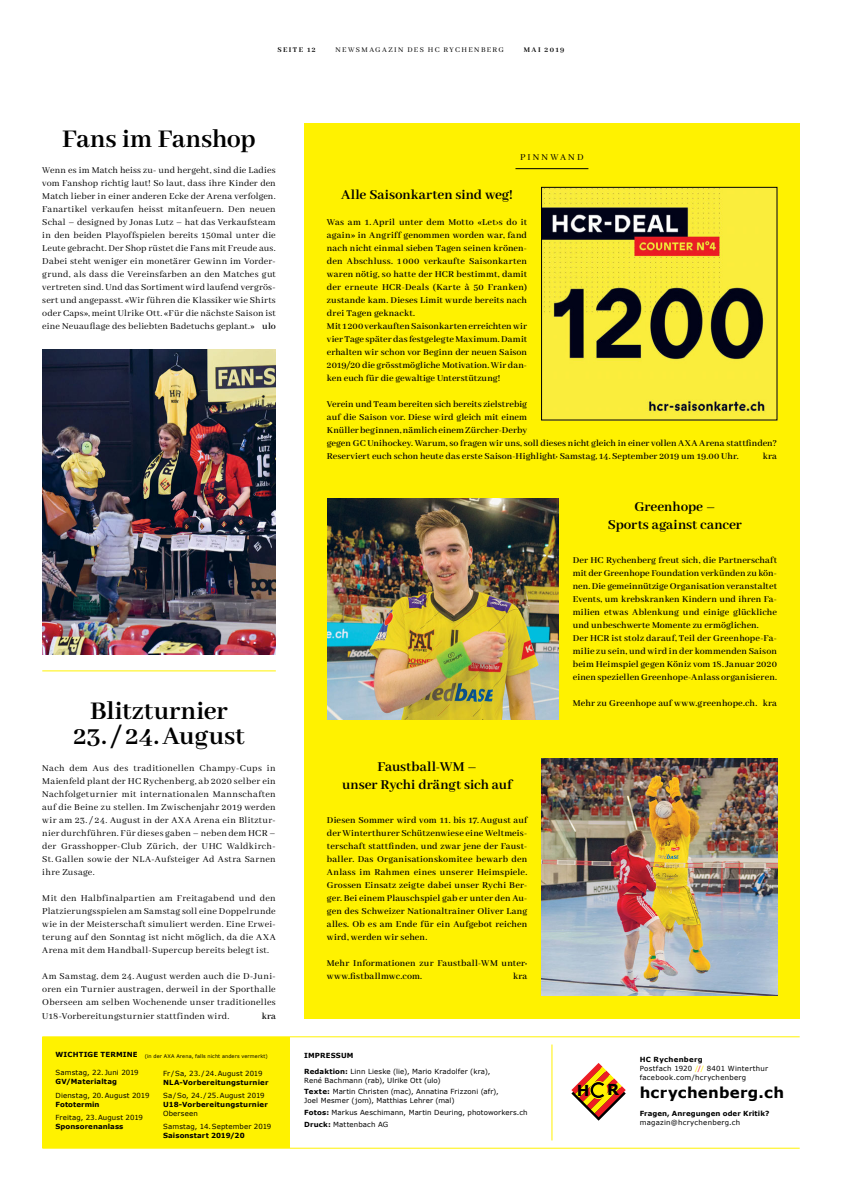
<style>
.page{position:relative;width:842px;height:1191px;background:#fff}
.page>*{position:absolute;margin:0;border:0;box-sizing:border-box;transform-origin:0 0}
.Nebenartikel_Titel{font:700 28px "Abhaya Libre";color:#000}
.t1{font:700 15.2px "Verdana";color:#000}
.Pinwand-Titel{font:700 15px/18px "Abhaya Libre";color:#000;text-align:center}
.Bildlegende{font:700 15px "Verdana";letter-spacing:.02em;color:#000}
.Lauftext{font:600 10px/13px "Abhaya Libre";letter-spacing:.01em;color:#000;text-align:justify}
.Lauftext-2{font:10px/13px "Abhaya Libre";letter-spacing:.025em;color:#000;text-align:justify}
.Unterartikel_Liga{font:10px "Abhaya Libre";letter-spacing:.215em;color:#000}
.t2{font:8px "Abhaya Libre";letter-spacing:.175em;color:#000}
.t3{font:700 8px "Abhaya Libre";letter-spacing:.175em;color:#000}
.Bildlegende-2{font:7px/9px "Verdana";letter-spacing:.02em;color:#000}
.Termine{font:7px "Verdana";letter-spacing:.015em;color:#000}
.Veranstaltungstitel{font:700 7px "Verdana";letter-spacing:.015em;color:#000}
.Bildlegende-3{font:7px/9px "Verdana";letter-spacing:.04em;color:#000}
.Bildlegende-4{font:700 7px/9px "Verdana";letter-spacing:.015em;color:#000}
.Termine-2{font:700 7px "Verdana";letter-spacing:.02em;color:#000}
.Termine-3{font:5px "Verdana";letter-spacing:.025em;color:#000}
.s1{font-weight:600}
.s2{font-weight:700}
.s3{color:#fff200}
.s4{color:#ed1d24}
.s5{font-weight:400}
</style>
<div class="page">
<div style="left:42px;top:1036px;width:248px;height:111px;background:#fff200"></div>
<svg style="left:571px;top:1063px;width:54px;height:57px"></svg>
<hr style="left:42px;top:1035px;width:757px;height:1px;background:#fff200">
<hr style="left:551px;top:1044px;width:1px;height:96px;background:#fff200">
<hr style="left:42px;top:1147px;width:757px;height:1px;background:#fff200">
<div style="left:304px;top:123px;width:495px;height:895px;background:#fff200"></div>
<hr style="left:515px;top:168px;width:73px;height:1px;background:#000">
<img style="left:543px;top:189px;width:232px;height:229px">
<div style="left:541px;top:187px;width:236px;height:233px;border:1px solid #000"></div>
<img style="left:541px;top:758px;width:235px;height:237px">
<img style="left:327px;top:498px;width:231px;height:221px">
<img style="left:42px;top:349px;width:234px;height:305px">
<hr style="left:42px;top:670px;width:234px;height:1px;background:#fff200">
<p class="t3" style="left:277px;top:45px;width:40px">SEITE 12</p>
<p class="t2" style="left:335px;top:45px;width:170px">NEWSMAGAZIN DES HC RYCHENBERG</p>
<p class="t3" style="left:523px;top:45px;width:42px">MAI 2019</p>
<p class="Nebenartikel_Titel" style="left:62px;top:123px;width:195px">Fans im Fanshop</p>
<p class="Lauftext-2" style="left:42px;top:164px;width:235px">Wenn es im Match heiss zu- und hergeht, sind die Ladies vom Fanshop richtig laut! So laut, dass ihre Kinder den Match lieber in einer anderen Ecke der Arena verfolgen.<br>Fanartikel verkaufen heisst mitanfeuern. Den neuen Schal – designed by Jonas Lutz – hat das Verkaufsteam in den beiden Playoffspielen bereits 150mal unter die Leute gebracht. Der Shop rüstet die Fans mit Freude aus.<br>Dabei steht weniger ein monetärer Gewinn im Vorder&shy;grund, als dass die Vereinsfarben an den Matches gut vertreten sind. Und das Sortiment wird laufend vergrös&shy;sert und angepasst. «Wir führen die Klassiker wie Shirts oder Caps», meint Ulrike Ott. «Für die nächste Saison ist eine Neuauflage des beliebten Badetuchs geplant.» <span class="s1">ulo</span></p>
<p class="Nebenartikel_Titel" style="left:90px;top:695px;width:139px">Blitzturnier</p>
<p class="Nebenartikel_Titel" style="left:73px;top:720px;width:173px">23. / 24.August</p>
<p class="Lauftext-2" style="left:42px;top:762px;width:235px">Nach dem Aus des traditionellen Champy-Cups in Maienfeld plant der HC Rychenberg, ab 2020 selber ein Nachfolgeturnier mit internationalen Mannschaften auf die Beine zu stellen. Im Zwischenjahr 2019 werden wir am 23. / 24. August in der AXA Arena ein Blitztur&shy;nier durchführen. Für dieses gaben – neben dem HCR – der Grasshopper-Club Zürich, der UHC Waldkirch-St. Gallen sowie der NLA-Aufsteiger Ad Astra Sarnen ihre Zusage.</p>
<p class="Lauftext-2" style="left:42px;top:892px;width:235px">Mit den Halbfinalpartien am Freitagabend und den Platzierungsspielen am Samstag soll eine Doppelrunde wie in der Meisterschaft simuliert werden. Eine Erwei&shy;terung auf den Sonntag ist nicht möglich, da die AXA Arena mit dem Handball-Supercup bereits belegt ist.</p>
<p class="Lauftext-2" style="left:42px;top:970px;width:235px">Am Samstag, dem 24. August werden auch die D-Juni&shy;oren ein Turnier austragen, derweil in der Sporthalle Oberseen am selben Wochenende unser traditionelles U18-Vorbereitungsturnier stattfinden wird.</p>
<p class="Lauftext" style="left:261px;top:1009px;width:16px">kra</p>
<p class="Termine-2" style="left:55px;top:1050px;width:84px">WICHTIGE TERMINE</p>
<p class="Termine" style="left:55px;top:1068px;width:85px">Samstag, 22. Juni 2019</p>
<p class="Veranstaltungstitel" style="left:55px;top:1077px;width:63px">GV/Materialtag</p>
<p class="Termine" style="left:55px;top:1090px;width:95px">Dienstag, 20.August 2019</p>
<p class="Veranstaltungstitel" style="left:55px;top:1099px;width:46px">Fototermin</p>
<p class="Termine" style="left:55px;top:1112px;width:89px">Freitag, 23.August 2019</p>
<p class="Veranstaltungstitel" style="left:55px;top:1121px;width:69px">Sponsorenanlass</p>
<p class="Termine-3" style="left:145px;top:1052px;width:124px">(in der AXA Arena, falls nicht anders vermerkt)</p>
<p class="Termine" style="left:163px;top:1068px;width:101px">Fr /Sa, 23. /24.August 2019</p>
<p class="Veranstaltungstitel" style="left:163px;top:1077px;width:107px">NLA-Vorbereitungsturnier</p>
<p class="Termine" style="left:163px;top:1090px;width:103px">Sa/So, 24. /25.August 2019</p>
<p class="Veranstaltungstitel" style="left:163px;top:1099px;width:106px">U18-Vorbereitungsturnier</p>
<p class="Termine" style="left:163px;top:1108px;width:36px">Oberseen</p>
<p class="Termine" style="left:163px;top:1121px;width:110px">Samstag, 14.September 2019</p>
<p class="Veranstaltungstitel" style="left:163px;top:1130px;width:83px">Saisonstart 2019/20</p>
<p class="Unterartikel_Liga" style="left:520px;top:151px;width:65px">PINNWAND</p>
<p class="Pinwand-Titel" style="left:341px;top:186px;width:173px">Alle Saisonkarten sind weg!</p>
<p class="Lauftext" style="left:327px;top:216px;width:202px">Was am 1. April unter dem Motto «Let›s do it again» in Angriff genommen worden war, fand nach nicht einmal sieben Tagen seinen krönen&shy;den Abschluss. 1 000 verkaufte Saisonkarten waren nötig, so hatte der HCR bestimmt, damit der erneute HCR-Deals (Karte à 50 Franken) zustande kam. Dieses Limit wurde bereits nach drei Tagen geknackt.</p>
<p class="Lauftext" style="left:327px;top:320px;width:202px">Mit 1 200 verkauften Saisonkarten erreichten wir vier Tage später das festgelegte Maximum. Damit erhalten wir schon vor Beginn der neuen Saison 2019/20 die grösstmögliche Motivation. Wir dan&shy;ken euch für die gewaltige Unterstützung!</p>
<p class="Lauftext" style="left:327px;top:398px;width:451px;text-align:left">Verein und Team bereiten sich bereits zielstrebig<br>auf die Saison vor. Diese wird gleich mit einem<br>Knüller beginnen, nämlich einem Zürcher-Derby<br>gegen GC Unihockey. Warum, so fragen wir uns, soll dieses nicht gleich in einer vollen AXA Arena stattfinden?<br>Reserviert euch schon heute das erste Saison-Highlight: Samstag, 14.September 2019 um 19.00 Uhr.</p>
<p class="Lauftext" style="left:762px;top:450px;width:16px">kra</p>
<p class="Pinwand-Titel" style="left:342px;top:758px;width:171px">Faustball-WM –<br>unser Rychi drängt sich auf</p>
<p class="Lauftext" style="left:327px;top:814px;width:202px">Diesen Sommer wird vom 11. bis 17.August auf der Winterthurer Schützenwiese eine Weltmeis&shy;terschaft stattfinden, und zwar jene der Faust&shy;baller. Das Organisationskomitee bewarb den Anlass im Rahmen eines unserer Heimspiele.<br>Grossen Einsatz zeigte dabei unser Rychi Ber&shy;ger. Bei einem Plauschspiel gab er unter den Au&shy;gen des Schweizer Nationaltrainer Oliver Lang alles. Ob es am Ende für ein Aufgebot reichen wird, werden wir sehen.</p>
<p class="Lauftext" style="left:327px;top:957px;width:202px">Mehr Informationen zur Faustball-WM unter: www.fistballmwc.com.</p>
<p class="Lauftext" style="left:513px;top:970px;width:16px">kra</p>
<p class="Bildlegende-4" style="left:304px;top:1050px;width:51px">IMPRESSUM</p>
<p class="Bildlegende-2" style="left:304px;top:1066px;width:187px"><span class="s2">Redaktion:</span> Linn Lieske (lie), Mario Kradolfer (kra),<br>René Bachmann (rab), Ulrike Ott (ulo)</p>
<p class="Bildlegende-2" style="left:304px;top:1087px;width:196px"><span class="s2">Texte:</span> Martin Christen (mac), Annatina Frizzoni (afr),<br>Joel Mesmer (jom), Matthias Lehrer (mal)</p>
<p class="Bildlegende-2" style="left:304px;top:1107px;width:225px"><span class="s2">Fotos:</span> Markus Aeschimann, Martin Deuring, photoworkers.ch</p>
<p class="Bildlegende-2" style="left:304px;top:1119px;width:85px"><span class="s2">Druck:</span> Mattenbach AG</p>
<p class="Pinwand-Titel" style="left:607px;top:498px;width:136px">Greenhope –<br>Sports against cancer</p>
<p class="Lauftext" style="left:572px;top:554px;width:206px">Der HC Rychenberg freut sich, die Partnerschaft mit der Greenhope Foundation verkünden zu kön&shy;nen. Die gemeinnützige Organisation veranstaltet Events, um krebskranken Kindern und ihren Fa&shy;milien etwas Ablenkung und einige glückliche und unbeschwerte Momente zu ermöglichen.</p>
<p class="Lauftext" style="left:572px;top:632px;width:206px">Der HCR ist stolz darauf, Teil der Greenhope-Fa&shy;milie zu sein, und wird in der kommenden Saison beim Heimspiel gegen Köniz vom 18.Januar 2020 einen speziellen Greenhope-Anlass organisieren.</p>
<p class="Lauftext" style="left:572px;top:697px;width:206px">Mehr zu Greenhope auf www.greenhope.ch. kra</p>
<p class="t1" style="left:576px;top:1079px;width:44px">H R</p>
<p class="Bildlegende-3" style="left:639px;top:1055px;width:130px"><span class="s2">HC Rychenberg<br></span>Postfach 1920 <span class="s3">/</span><span class="s4">/</span><span class="s3">/</span> 8401 Winterthur facebook.com/hcrychenberg</p>
<p class="Bildlegende" style="left:639px;top:1082px;width:146px">hcrychenberg.ch</p>
<p class="Bildlegende-4" style="left:639px;top:1109px;width:131px">Fragen, Anregungen oder Kritik? <span class="s5">magazin@hcrychenberg.ch</span></p>
</div>
